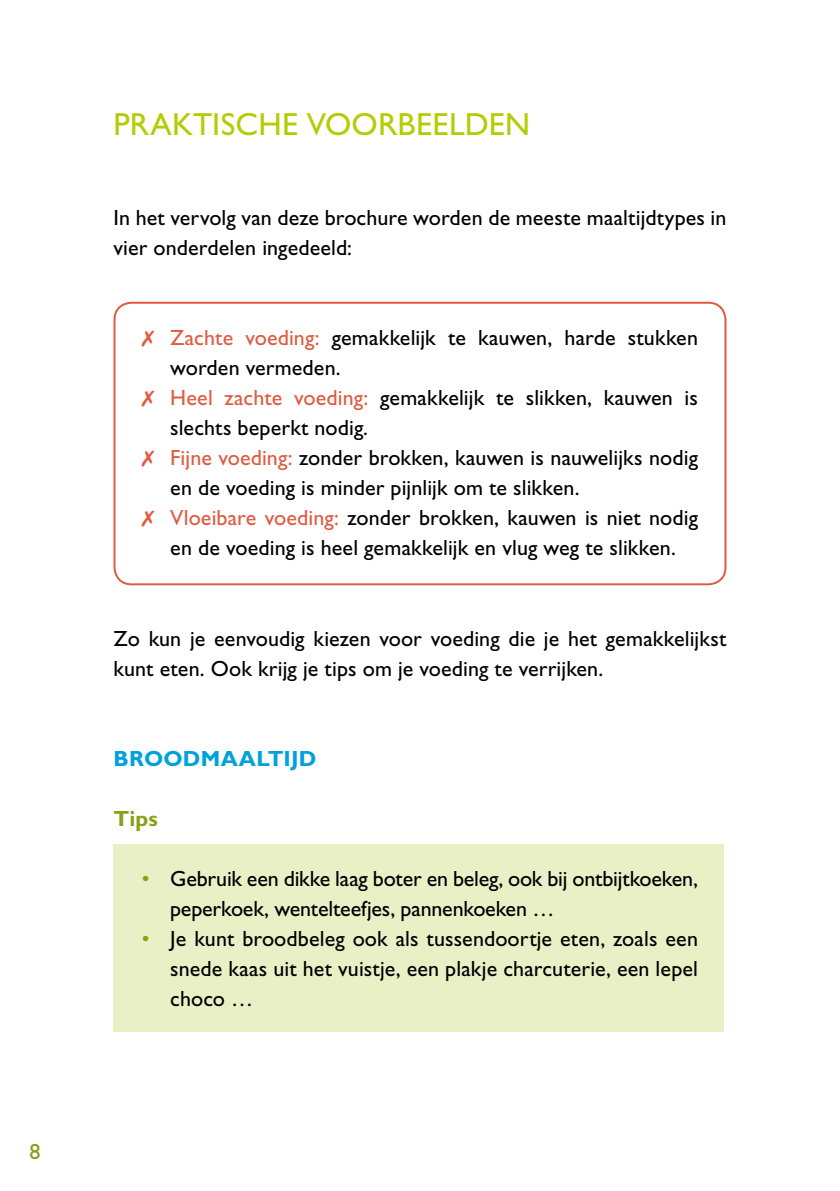
<style>
.page{position:relative;width:840px;height:1191px;background:#fff}
.page>*{position:absolute;margin:0;border:0;box-sizing:border-box;transform-origin:0 0}
.t1{font:32px "Gill Sans Std";letter-spacing:.005em;color:#b4cc04}
.t2{font:22px/30px "Gill Sans Std";letter-spacing:.005em;color:#000}
.t3{font:700 22px "Gill Sans Std";letter-spacing:.01em;color:#00a2dc}
.t4{font:700 22px "Gill Sans Std";color:#86a315}
.t5{font:22px "Gill Sans Std";color:#86a315}
.s1{color:#e05b41}
.s2{color:#86a315}
</style>
<div class="page">
<div style="left:113px;top:844px;width:611px;height:187px;background:#eaf0c6"></div>
<div style="left:113px;top:302px;width:613px;height:283px;border:2px solid #e05b41;border-radius:17px"></div>
<p class="t5" style="left:29px;top:1138px;width:13px">8</p>
<h1 class="t1" style="left:113px;top:106px;width:418px">PRAKTISCHE VOORBEELDEN</h1>
<p class="t2" style="left:113px;top:203px;width:614px">In het vervolg van deze brochure worden de meeste maaltijdtypes in vier onderdelen ingedeeld:</p>
<p class="t2" style="left:142px;top:323px;width:557px"><span class="s1">✗ Zachte voeding:</span> gemakkelijk te kauwen, harde stukken</p>
<p class="t2" style="left:170px;top:353px;width:172px">worden vermeden.</p>
<p class="t2" style="left:142px;top:383px;width:557px"><span class="s1">✗ Heel zachte voeding:</span> gemakkelijk te slikken, kauwen is</p>
<p class="t2" style="left:170px;top:413px;width:199px">slechts beperkt nodig.</p>
<p class="t2" style="left:142px;top:443px;width:557px"><span class="s1">✗ Fijne voeding:</span> zonder brokken, kauwen is nauwelijks nodig</p>
<p class="t2" style="left:170px;top:473px;width:410px">en de voeding is minder pijnlijk om te slikken.</p>
<p class="t2" style="left:142px;top:503px;width:557px"><span class="s1">✗ Vloeibare voeding:</span> zonder brokken, kauwen is niet nodig</p>
<p class="t2" style="left:170px;top:533px;width:507px">en de voeding is heel gemakkelijk en vlug weg te slikken.</p>
<p class="t2" style="left:113px;top:623px;width:614px">Zo kun je eenvoudig kiezen voor voeding die je het gemakkelijkst kunt eten. Ook krijg je tips om je voeding te verrijken.</p>
<p class="t3" style="left:113px;top:745px;width:204px">BROODMAALTIJD</p>
<p class="t4" style="left:113px;top:805px;width:46px">Tips</p>
<p class="t2" style="left:170px;top:863px;width:529px;text-indent:-28px"><span class="s2">•</span> Gebruik een dikke laag boter en beleg, ook bij ontbijtkoeken, peperkoek, wentelteefjes, pannenkoeken …</p>
<p class="t2" style="left:170px;top:923px;width:529px;text-align:justify;text-indent:-28px"><span class="s2">•</span> Je kunt broodbeleg ook als tussendoortje eten, zoals een snede kaas uit het vuistje, een plakje charcuterie, een lepel choco …</p>
</div>
